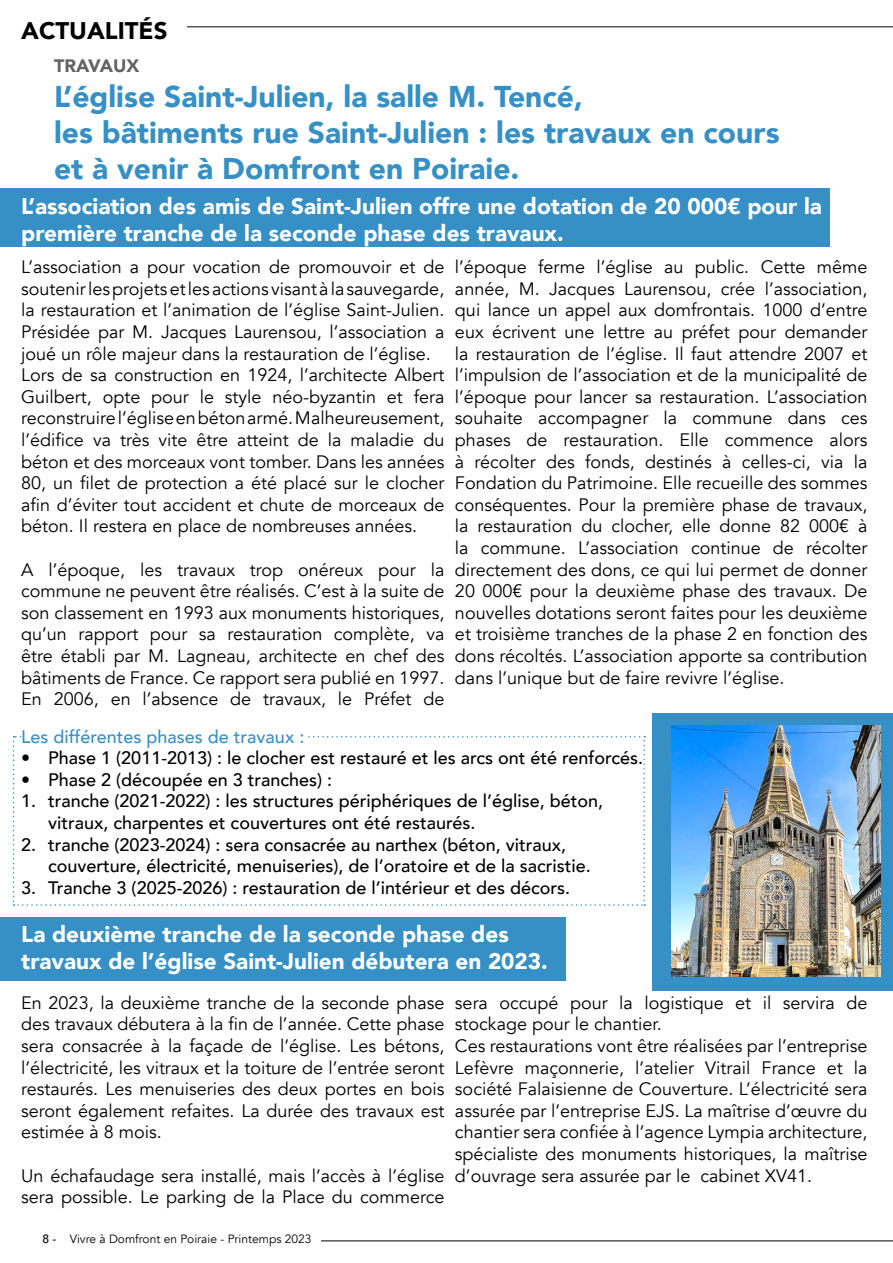
<style>
.page{position:relative;width:893px;height:1263px;background:#fff}
.page>*{position:absolute;margin:0;border:0;box-sizing:border-box;transform-origin:0 0}
.t1{font:900 30px/36px "Avenir";color:#3690c5}
.t2{font:900 24px "Avenir";color:#000}
.t3{font:900 22.5px/27px "Avenir";color:#fff}
.t4{font:18px/21.6px "Avenir";color:#000}
.t5{font:500 18px/21.6px "Avenir";color:#000}
.t6{font:500 18px "Avenir";color:#3690c5}
.t7{font:900 18px "Avenir";color:#646363}
.t8{font:12px "Avenir";color:#000}
.s1{font-weight:500}
</style>
<div class="page">
<hr style="left:321px;top:1240px;width:572px;height:1px;background:#000">
<hr style="left:187px;top:27px;width:706px;height:1px;background:#000">
<div style="left:0;top:189px;width:830px;height:58px;background:#3690c5"></div>
<div style="left:0;top:917px;width:566px;height:63px;background:#3690c5"></div>
<div style="left:653px;top:713px;width:240px;height:278px;background:#3690c5"></div>
<img style="left:671px;top:725px;width:210px;height:252px">
<svg style="left:13px;top:736px;width:632px;height:170px"></svg>
<div style="left:22px;top:726px;width:283px;height:20px;background:#fff"></div>
<h2 class="t2" style="left:21px;top:10px;width:148px">ACTUALITÉS</h2>
<p class="t7" style="left:54px;top:50px;width:87px">TRAVAUX</p>
<h1 class="t1" style="left:54px;top:77px;width:727px">L’église Saint-Julien, la salle M. Tencé,<br>les bâtiments rue Saint-Julien : les travaux en cours et à venir à Domfront en Poiraie.</h1>
<p class="t3" style="left:21px;top:192px;width:802px">L’association des amis de Saint-Julien offre une dotation de 20 000€ pour la première tranche de la seconde phase des travaux.</p>
<p class="t4" style="left:21px;top:256px;width:425px">L’association a pour vocation de promouvoir et de soutenir les projets et les actions visant à la sauvegarde, la restauration et l’animation de l’église Saint-Julien.<br>Présidée par M. Jacques Laurensou, l’association a joué un rôle majeur dans la restauration de l’église.<br>Lors de sa construction en 1924, l’architecte Albert Guilbert, opte pour le style néo-byzantin et fera reconstruire l’église en béton armé. Malheureusement, l’édifice va très vite être atteint de la maladie du béton et des morceaux vont tomber. Dans les années 80, un filet de protection a été placé sur le clocher afin d’éviter tout accident et chute de morceaux de béton. Il restera en place de nombreuses années.</p>
<p class="t4" style="left:21px;top:559px;width:425px;text-align:justify">A l’époque, les travaux trop onéreux pour la commune ne peuvent être réalisés. C’est à la suite de son classement en 1993 aux monuments historiques, qu’un rapport pour sa restauration complète, va être établi par M. Lagneau, architecte en chef des bâtiments de France. Ce rapport sera publié en 1997.<br>En 2006, en l’absence de travaux, le Préfet de</p>
<p class="t4" style="left:455px;top:256px;width:414px;text-align:justify">l’époque ferme l’église au public. Cette même année, M. Jacques Laurensou, crée l’association, qui lance un appel aux domfrontais. 1000 d’entre eux écrivent une lettre au préfet pour demander la restauration de l’église. Il faut attendre 2007 et l’impulsion de l’association et de la municipalité de l’époque pour lancer sa restauration. L’association souhaite accompagner la commune dans ces phases de restauration. Elle commence alors à récolter des fonds, destinés à celles-ci, via la Fondation du Patrimoine. Elle recueille des sommes conséquentes. Pour la première phase de travaux, la restauration du clocher, elle donne 82 000€ à la commune. L’association continue de récolter directement des dons, ce qui lui permet de donner 20 000€ pour la deuxième phase des travaux. De nouvelles dotations seront faites pour les deuxième et troisième tranches de la phase 2 en fonction des dons récoltés. L’association apporte sa contribution dans l’unique but de faire revivre l’église.</p>
<p class="t6" style="left:21px;top:721px;width:285px">Les différentes phases de travaux :</p>
<p class="t5" style="left:21px;top:746px;width:623px">• Phase 1 (2011-2013) : le clocher est restauré et les arcs ont été renforcés.</p>
<p class="t5" style="left:21px;top:768px;width:312px">• Phase 2 (découpée en 3 tranches) :</p>
<p class="t5" style="left:48px;top:789px;width:556px;text-indent:-27px">1. tranche (2021-2022) : les structures périphériques de l’église, béton, vitraux, charpentes et couvertures ont été restaurés.</p>
<p class="t5" style="left:48px;top:832px;width:544px;text-indent:-27px">2. tranche (2023-2024) : sera consacrée au narthex (béton, vitraux, couverture, électricité, menuiseries), de l’oratoire et de la sacristie.</p>
<p class="t5" style="left:21px;top:876px;width:550px">3. Tranche 3 (2025-2026) : restauration de l’intérieur et des décors.</p>
<p class="t3" style="left:21px;top:920px;width:528px">La deuxième tranche de la seconde phase des travaux de l’église Saint-Julien débutera en 2023.</p>
<p class="t4" style="left:21px;top:992px;width:425px;text-align:justify">En 2023, la deuxième tranche de la seconde phase des travaux débutera à la fin de l’année. Cette phase sera consacrée à la façade de l’église. Les bétons, l’électricité, les vitraux et la toiture de l’entrée seront restaurés. Les menuiseries des deux portes en bois seront également refaites. La durée des travaux est estimée à 8 mois.</p>
<p class="t4" style="left:21px;top:1165px;width:425px">Un échafaudage sera installé, mais l’accès à l’église sera possible. Le parking de la Place du commerce</p>
<p class="t8" style="left:43px;top:1231px;width:270px"><span class="s1">8 -</span> Vivre à Domfront en Poiraie - Printemps 2023</p>
<p class="t4" style="left:455px;top:992px;width:414px">sera occupé pour la logistique et il servira de stockage pour le chantier.<br>Ces restaurations vont être réalisées par l’entreprise Lefèvre maçonnerie, l’atelier Vitrail France et la société Falaisienne de Couverture. L’électricité sera assurée par l’entreprise EJS. La maîtrise d’œuvre du chantier sera confiée à l’agence Lympia architecture, spécialiste des monuments historiques, la maîtrise d’ouvrage sera assurée par le cabinet XV41.</p>
</div>
